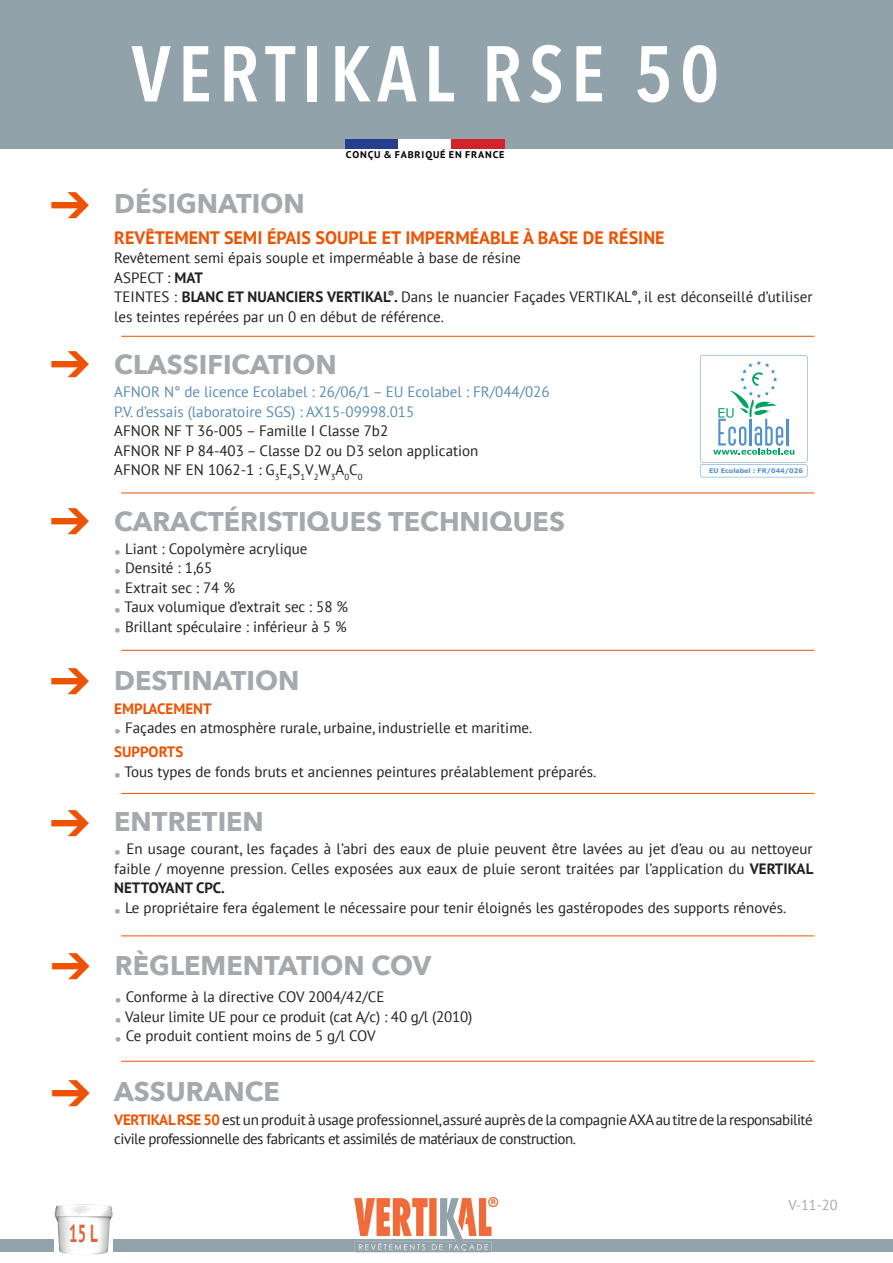
<style>
.page{position:relative;width:893px;height:1263px;background:#fff}
.page>*{position:absolute;margin:0;border:0;box-sizing:border-box;transform-origin:0 0}
.t1{font:600 78px "Avenir Next Condensed";letter-spacing:.09em;color:#fff}
.t2{font:700 27px "Avenir Next";color:#a3a9ad}
.t3{font:700 24.6px "PT Sans";color:#e56036;scale:.61 1}
.t4{font:700 18px "PT Sans";color:#ed5200}
.t5{font:15px/19.5px "PT Sans";color:#231f20}
.t6{font:15px/19.5px "PT Sans";letter-spacing:-.035em;color:#231f20}
.t7{font:15px/19.5px "PT Sans";color:#5a8db3}
.t8{font:700 15px "PT Sans";color:#ed5200}
.t9{font:14.4px "PT Sans";color:#a3a9ad}
.t10{font:700 9.75px "PT Sans";letter-spacing:.08em;color:#000;scale:1.05 1}
.t11{font:700 6.45px "Verdana";color:#5090cc}
.s1{font-weight:700}
.s2{font-weight:700;color:#a3a9ad}
.s3{font-weight:700;color:#ed5200}
.s4{color:#ed5200}
</style>
<div class="page">
<div style="left:0;top:1240px;width:893px;height:12px;background:#93a3ab"></div>
<img style="left:348px;top:1197px;width:154px;height:56px">
<div style="left:0;top:0;width:893px;height:149px;background:#92a2ab"></div>
<div style="left:345px;top:139px;width:54px;height:10px;background:#253f8e"></div>
<div style="left:399px;top:139px;width:53px;height:10px;background:#fff"></div>
<div style="left:452px;top:139px;width:53px;height:10px;background:#d1232a"></div>
<hr style="left:121px;top:493px;width:693px;height:1px;background:#ed5200">
<hr style="left:121px;top:336px;width:693px;height:1px;background:#ed5200">
<hr style="left:121px;top:650px;width:693px;height:1px;background:#ed5200">
<hr style="left:121px;top:793px;width:693px;height:1px;background:#ed5200">
<hr style="left:121px;top:935px;width:693px;height:1px;background:#ed5200">
<svg style="left:700px;top:355px;width:108px;height:122px"></svg>
<hr style="left:121px;top:1061px;width:693px;height:1px;background:#ed5200">
<img style="left:54px;top:1204px;width:58px;height:51px">
<h1 class="t1" style="left:131px;top:7px;width:589px">VERTIKAL RSE 50</h1>
<h2 class="t2" style="left:114px;top:180px;width:192px">DÉSIGNATION</h2>
<p class="t10" style="left:346px;top:148px;width:153px">CONÇU &amp; FABRIQUÉ EN FRANCE</p>
<p class="t4" style="left:114px;top:225px;width:552px">REVÊTEMENT SEMI ÉPAIS SOUPLE ET IMPERMÉABLE À BASE DE RÉSINE</p>
<p class="t5" style="left:114px;top:248px;width:700px">Revêtement semi épais souple et imperméable à base de résine<br>ASPECT : <span class="s1">MAT<br></span>TEINTES : <span class="s1">BLANC ET NUANCIERS VERTIKAL</span><sup>®</sup><span class="s1">.</span> Dans le nuancier Façades VERTIKAL<sup>®</sup>, il est déconseillé d’utiliser les teintes repérées par un 0 en début de référence.</p>
<h2 class="t2" style="left:114px;top:341px;width:224px">CLASSIFICATION</h2>
<p class="t7" style="left:114px;top:382px;width:437px">AFNOR N° de licence Ecolabel : 26/06/1 – EU Ecolabel : FR/044/026<br>P.V. d’essais (laboratoire SGS) : AX15-09998.015</p>
<p class="t5" style="left:114px;top:421px;width:366px">AFNOR NF T 36-005 – Famille I Classe 7b2<br>AFNOR NF P 84-403 – Classe D2 ou D3 selon application<br>AFNOR NF EN 1062-1 : G<sub>3</sub>E<sub>4</sub>S<sub>1</sub>V<sub>2</sub>W<sub>3</sub>A<sub>0</sub>C<sub>0</sub></p>
<h2 class="t2" style="left:114px;top:498px;width:452px">CARACTÉRISTIQUES TECHNIQUES</h2>
<p class="t5" style="left:114px;top:538px;width:195px"><span class="s2">•</span> Liant : Copolymère acrylique</p>
<p class="t5" style="left:114px;top:558px;width:100px"><span class="s2">•</span> Densité : 1,65</p>
<p class="t5" style="left:114px;top:577px;width:122px"><span class="s2">•</span> Extrait sec : 74 %</p>
<p class="t5" style="left:114px;top:597px;width:235px"><span class="s2">•</span> Taux volumique d’extrait sec : 58 %</p>
<p class="t5" style="left:114px;top:616px;width:234px"><span class="s2">•</span> Brillant spéculaire : inférieur à 5 %</p>
<h2 class="t2" style="left:114px;top:657px;width:187px">DESTINATION</h2>
<p class="t8" style="left:114px;top:699px;width:99px">EMPLACEMENT</p>
<p class="t5" style="left:114px;top:716px;width:420px;line-height:24px"><span class="s2">•</span> Façades en atmosphère rurale, urbaine, industrielle et maritime.<br><span class="s3">SUPPORTS</span></p>
<p class="t5" style="left:114px;top:761px;width:484px"><span class="s2">•</span> Tous types de fonds bruts et anciennes peintures préalablement préparés.</p>
<h2 class="t2" style="left:50px;top:798px;width:215px"><span class="s4">➔</span> ENTRETIEN</h2>
<p class="t11" style="left:709px;top:466px;width:95px">EU Ecolabel : FR/044/026</p>
<p class="t5" style="left:114px;top:839px;width:701px;text-align:justify"><span class="s2">•</span> En usage courant, les façades à l’abri des eaux de pluie peuvent être lavées au jet d’eau ou au nettoyeur faible / moyenne pression. Celles exposées aux eaux de pluie seront traitées par l’application du <span class="s1">VERTIKAL NETTOYANT CPC.</span></p>
<p class="t5" style="left:114px;top:897px;width:674px"><span class="s2">•</span> Le propriétaire fera également le nécessaire pour tenir éloignés les gastéropodes des supports rénovés.</p>
<h2 class="t2" style="left:115px;top:942px;width:318px">RÈGLEMENTATION COV</h2>
<p class="t5" style="left:115px;top:987px;width:271px"><span class="s2">•</span> Conforme à la directive COV 2004/42/CE</p>
<p class="t5" style="left:115px;top:1006px;width:359px"><span class="s2">•</span> Valeur limite UE pour ce produit (cat A/c) : 40 g/l (2010)</p>
<p class="t5" style="left:115px;top:1026px;width:262px"><span class="s2">•</span> Ce produit contient moins de 5 g/l COV</p>
<h2 class="t2" style="left:114px;top:1068px;width:167px">ASSURANCE</h2>
<p class="t6" style="left:114px;top:1109px;width:700px"><span class="s3">VERTIKAL RSE 50</span> est un produit à usage professionnel, assuré auprès de la compagnie AXA au titre de la responsabilité civile professionnelle des fabricants et assimilés de matériaux de construction.</p>
<h3 class="t3" style="left:69px;top:1217px;width:48px">15 L</h3>
<p class="t9" style="left:788px;top:1196px;width:51px">V-11-20</p>
</div>
